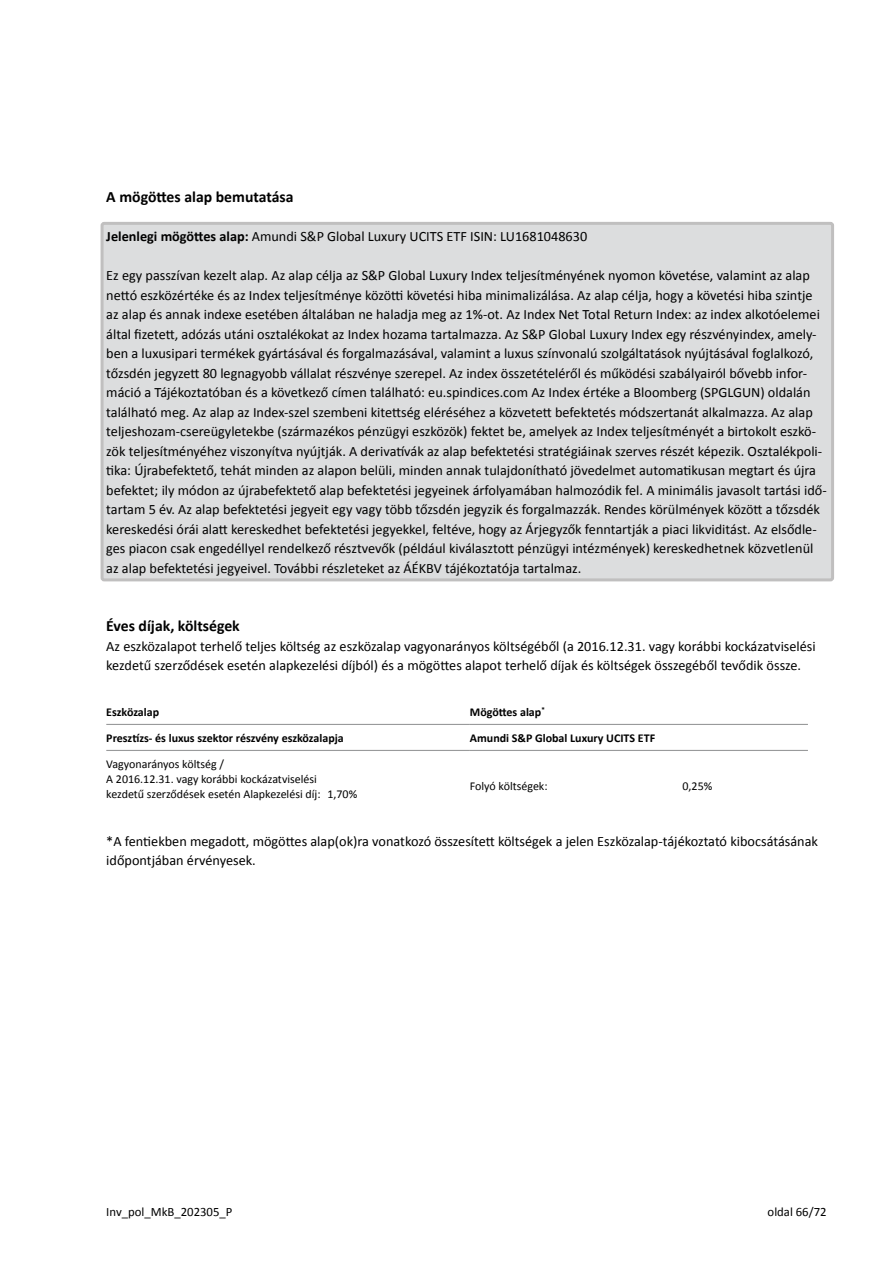
<style>
.page{position:relative;width:893px;height:1263px;background:#fff}
.page>*{position:absolute;margin:0;border:0;box-sizing:border-box;transform-origin:0 0}
.t1{font:700 15.75px "Calibri";color:#000}
.t2{font:14.25px/19.5px "Calibri";color:#000}
.t3{font:12.75px "Calibri";color:#000}
.t4{font:12px/15px "Calibri";color:#000}
.t5{font:700 12px "Calibri";color:#000}
.s1{font-weight:700}
</style>
<div class="page">
<div style="left:102px;top:223px;width:731px;height:357px;background:#dcddde;border-radius:2px"></div>
<div style="left:101px;top:222px;width:733px;height:359px;border:3px solid #c0bfbf;border-radius:2px"></div>
<hr style="left:106px;top:724px;width:364px;height:1px;background:#999a9b">
<hr style="left:470px;top:724px;width:338px;height:1px;background:#999a9b">
<hr style="left:106px;top:750px;width:364px;height:1px;background:#999a9b">
<hr style="left:470px;top:750px;width:338px;height:1px;background:#999a9b">
<p class="t1" style="left:106px;top:187px;width:189px">A mögöttes alap bemutatása</p>
<p class="t2" style="left:106px;top:227px;width:482px"><span class="s1">Jelenlegi mögöttes alap:</span> Amundi S&amp;P Global Luxury UCITS ETF ISIN: LU1681048630</p>
<p class="t2" style="left:106px;top:266px;width:722px">Ez egy passzívan kezelt alap. Az alap célja az S&amp;P Global Luxury Index teljesítményének nyomon követése, valamint az alap nettó eszközértéke és az Index teljesítménye közötti követési hiba minimalizálása. Az alap célja, hogy a követési hiba szintje az alap és annak indexe esetében általában ne haladja meg az 1%-ot. Az Index Net Total Return Index: az index alkotóelemei által fizetett, adózás utáni osztalékokat az Index hozama tartalmazza. Az S&amp;P Global Luxury Index egy részvényindex, amely&shy;ben a luxusipari termékek gyártásával és forgalmazásával, valamint a luxus színvonalú szolgáltatások nyújtásával foglalkozó, tőzsdén jegyzett 80 legnagyobb vállalat részvénye szerepel. Az index összetételéről és működési szabályairól bővebb infor&shy;máció a Tájékoztatóban és a következő címen található: eu.spindices.com Az Index értéke a Bloomberg (SPGLGUN) oldalán található meg. Az alap az Index-szel szembeni kitettség eléréséhez a közvetett befektetés módszertanát alkalmazza. Az alap teljeshozam-csereügyletekbe (származékos pénzügyi eszközök) fektet be, amelyek az Index teljesítményét a birtokolt eszkö&shy;zök teljesítményéhez viszonyítva nyújtják. A derivatívák az alap befektetési stratégiáinak szerves részét képezik. Osztalékpoli&shy;tika: Újrabefektető, tehát minden az alapon belüli, minden annak tulajdonítható jövedelmet automatikusan megtart és újra befektet; ily módon az újrabefektető alap befektetési jegyeinek árfolyamában halmozódik fel. A minimális javasolt tartási idő&shy;tartam 5 év. Az alap befektetési jegyeit egy vagy több tőzsdén jegyzik és forgalmazzák. Rendes körülmények között a tőzsdék kereskedési órái alatt kereskedhet befektetési jegyekkel, feltéve, hogy az Árjegyzők fenntartják a piaci likviditást. Az elsődle&shy;ges piacon csak engedéllyel rendelkező résztvevők (például kiválasztott pénzügyi intézmények) kereskedhetnek közvetlenül az alap befektetési jegyeivel. További részleteket az ÁÉKBV tájékoztatója tartalmaz.</p>
<p class="t1" style="left:106px;top:616px;width:135px">Éves díjak, költségek</p>
<p class="t2" style="left:106px;top:636px;width:711px">Az eszközalapot terhelő teljes költség az eszközalap vagyonarányos költségéből (a 2016.12.31. vagy korábbi kockázatviselési kezdetű szerződések esetén alapkezelési díjból) és a mögöttes alapot terhelő díjak és költségek összegéből tevődik össze.</p>
<p class="t5" style="left:106px;top:704px;width:54px">Eszközalap</p>
<p class="t5" style="left:470px;top:704px;width:76px">Mögöttes alap<sup>*</sup></p>
<p class="t5" style="left:106px;top:730px;width:239px">Presztízs- és luxus szektor részvény eszközalapja</p>
<p class="t5" style="left:470px;top:730px;width:187px">Amundi S&amp;P Global Luxury UCITS ETF</p>
<p class="t4" style="left:106px;top:756px;width:252px">Vagyonarányos költség /<br>A 2016.12.31. vagy korábbi kockázatviselési kezdetű szerződések esetén Alapkezelési díj: 1,70%</p>
<p class="t4" style="left:470px;top:779px;width:79px">Folyó költségek:</p>
<p class="t4" style="left:682px;top:779px;width:31px">0,25%</p>
<p class="t2" style="left:106px;top:831px;width:713px">*A fentiekben megadott, mögöttes alap(ok)ra vonatkozó összesített költségek a jelen Eszközalap-tájékoztató kibocsátásának időpontjában érvényesek.</p>
<p class="t3" style="left:106px;top:1204px;width:128px">Inv_pol_MkB_202305_P</p>
<p class="t3" style="left:768px;top:1204px;width:61px">oldal 66/72</p>
</div>
